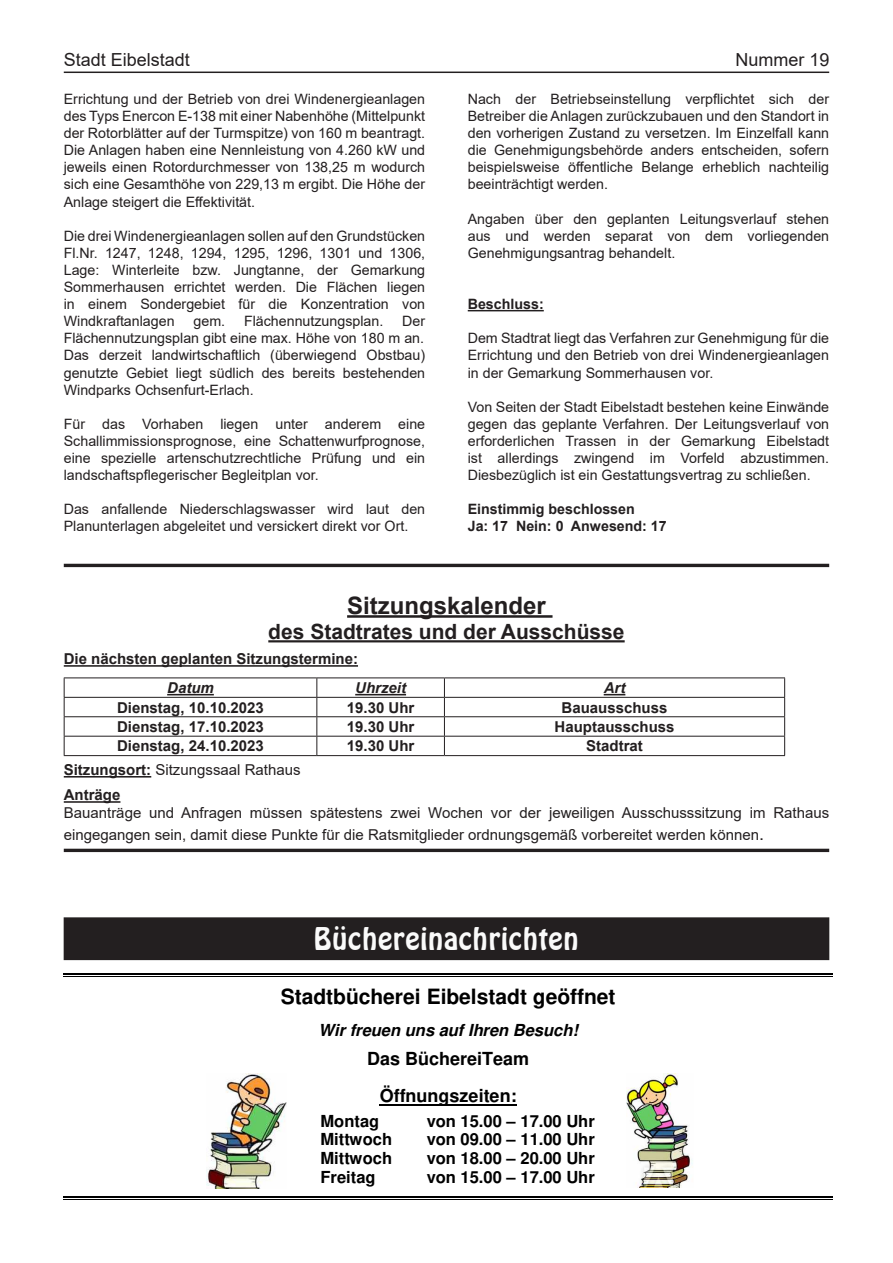
<style>
.page{position:relative;width:893px;height:1263px;background:#fff}
.page>*{position:absolute;margin:0;border:0;box-sizing:border-box;transform-origin:0 0}
.t1{font:30px "Hobo BT";color:#fafafa}
.t2{font:700 24px "Arial";color:#231f20}
.t3{font:700 21px "Helvetica";color:#000}
.t4{font:700 21px "Arial";color:#231f20}
.t5{font:700 18px/36.8px "Helvetica";color:#000;text-align:center}
.t6{font:18px "Arial";color:#231f20}
.t7{font:700 16.5px "Helvetica";color:#000}
.t8{font:italic 700 16.5px "Helvetica";color:#000}
.t9{font:700 15px/25.2px "Arial";color:#231f20}
.t10{font:15px/21.6px "Arial";color:#231f20}
.t11{font:italic 700 15px "Arial";color:#231f20}
.t12{font:14.25px/17.1px "Arial";color:#231f20;text-align:justify}
.t13{font:700 14.25px/17.1px "Arial";color:#231f20}
.s1{font-weight:400}
.s2{font-size:18px}
</style>
<div class="page">
<hr style="left:64px;top:72px;width:765px;height:1px;background:#231f20">
<hr style="left:468px;top:310px;width:76px;height:1px;background:#231f20">
<hr style="left:64px;top:564px;width:765px;height:3px;background:#231f20">
<hr style="left:347px;top:615px;width:205px;height:3px;background:#231f20">
<hr style="left:268px;top:640px;width:357px;height:2px;background:#231f20">
<hr style="left:64px;top:665px;width:294px;height:2px;background:#231f20">
<hr style="left:64px;top:776px;width:87px;height:1px;background:#231f20">
<hr style="left:64px;top:801px;width:56px;height:2px;background:#231f20">
<hr style="left:64px;top:849px;width:765px;height:3px;background:#231f20">
<hr style="left:64px;top:677px;width:253px;height:1px;background:#231f20">
<hr style="left:317px;top:677px;width:127px;height:1px;background:#231f20">
<hr style="left:444px;top:677px;width:341px;height:1px;background:#231f20">
<hr style="left:64px;top:697px;width:253px;height:1px;background:#231f20">
<hr style="left:317px;top:697px;width:127px;height:1px;background:#231f20">
<hr style="left:444px;top:697px;width:341px;height:1px;background:#231f20">
<hr style="left:64px;top:716px;width:253px;height:1px;background:#231f20">
<hr style="left:317px;top:716px;width:127px;height:1px;background:#231f20">
<hr style="left:444px;top:716px;width:341px;height:1px;background:#231f20">
<hr style="left:64px;top:736px;width:253px;height:1px;background:#231f20">
<svg style="left:64px;top:678px;width:1px;height:77px"></svg>
<hr style="left:317px;top:736px;width:127px;height:1px;background:#231f20">
<svg style="left:316px;top:678px;width:1px;height:77px"></svg>
<hr style="left:444px;top:736px;width:341px;height:1px;background:#231f20">
<svg style="left:444px;top:678px;width:1px;height:77px"></svg>
<svg style="left:784px;top:678px;width:1px;height:77px"></svg>
<hr style="left:64px;top:755px;width:253px;height:1px;background:#231f20">
<hr style="left:317px;top:755px;width:127px;height:1px;background:#231f20">
<hr style="left:444px;top:755px;width:341px;height:1px;background:#231f20">
<hr style="left:167px;top:694px;width:47px;height:1px;background:#231f20">
<hr style="left:355px;top:694px;width:51px;height:1px;background:#231f20">
<svg style="left:604px;top:694px;width:21px;height:1px"></svg>
<div style="left:64px;top:918px;width:765px;height:42px;background:#231f20"></div>
<div style="left:64px;top:917px;width:765px;height:43px;border:1px solid #231f20"></div>
<hr style="left:63px;top:973px;width:770px;height:1px;background:#000">
<hr style="left:63px;top:974px;width:770px;height:1px;background:#000">
<hr style="left:63px;top:976px;width:770px;height:1px;background:#000">
<hr style="left:380px;top:1104px;width:137px;height:2px;background:#000">
<hr style="left:63px;top:1199px;width:770px;height:1px;background:#000">
<hr style="left:63px;top:1197px;width:770px;height:1px;background:#000">
<hr style="left:63px;top:1196px;width:770px;height:1px;background:#000">
<img style="left:627px;top:1073px;width:66px;height:115px">
<img style="left:207px;top:1074px;width:80px;height:115px">
<p class="t6" style="left:64px;top:48px;width:128px">Stadt Eibelstadt</p>
<p class="t6" style="left:735px;top:48px;width:96px">Nummer 19</p>
<p class="t12" style="left:64px;top:90px;width:363px">Errichtung und der Betrieb von drei Windenergieanlagen des Typs Enercon E-138 mit einer Nabenhöhe (Mittelpunkt der Rotorblätter auf der Turmspitze) von 160 m beantragt.<br>Die Anlagen haben eine Nennleistung von 4.260 kW und jeweils einen Rotordurchmesser von 138,25 m wodurch sich eine Gesamthöhe von 229,13 m ergibt. Die Höhe der Anlage steigert die Effektivität.</p>
<p class="t12" style="left:64px;top:227px;width:363px">Die drei Windenergieanlagen sollen auf den Grundstücken Fl.Nr. 1247, 1248, 1294, 1295, 1296, 1301 und 1306, Lage: Winterleite bzw. Jungtanne, der Gemarkung Sommerhausen errichtet werden. Die Flächen liegen in einem Sondergebiet für die Konzentration von Windkraftanlagen</p>
<p class="t12" style="left:468px;top:90px;width:363px">Nach der Betriebseinstellung verpflichtet sich der Betreiber die Anlagen zurückzubauen und den Standort in den vorherigen Zustand zu versetzen. Im Einzelfall kann die Genehmigungsbehörde anders entscheiden, sofern beispielsweise öffentliche Belange erheblich nachteilig beeinträchtigt werden.</p>
<p class="t12" style="left:468px;top:210px;width:363px">Angaben über den geplanten Leitungsverlauf stehen aus und werden separat von dem vorliegenden Genehmigungsantrag behandelt.</p>
<p class="t13" style="left:468px;top:296px;width:78px">Beschluss:</p>
<p class="t12" style="left:468px;top:330px;width:363px">Dem Stadtrat liegt das Verfahren zur Genehmigung für die Errichtung und den Betrieb von drei Windenergieanlagen in der Gemarkung Sommerhausen vor.</p>
<p class="t12" style="left:468px;top:398px;width:363px">Von Seiten der Stadt Eibelstadt bestehen keine Einwände gegen das geplante Verfahren. Der Leitungsverlauf von erforderlichen Trassen in der Gemarkung Eibelstadt ist allerdings zwingend im Vorfeld abzustimmen.<br>Diesbezüglich ist ein Gestattungsvertrag zu schließen.</p>
<p class="t13" style="left:468px;top:501px;width:201px">Einstimmig beschlossen<br>Ja: 17 Nein: 0 Anwesend: 17</p>
<p class="t12" style="left:193px;top:313px;width:33px">gem.</p>
<p class="t12" style="left:244px;top:313px;width:141px">Flächennutzungsplan.</p>
<p class="t12" style="left:64px;top:313px;width:363px;text-indent:338px">Der Flächennutzungsplan gibt eine max. Höhe von 180 m an.<br>Das derzeit landwirtschaftlich (überwiegend Obstbau) genutzte Gebiet liegt südlich des bereits bestehenden Windparks Ochsenfurt-Erlach.</p>
<p class="t12" style="left:64px;top:415px;width:363px">Für das Vorhaben liegen unter anderem eine Schallimmissionsprognose, eine Schattenwurfprognose, eine spezielle artenschutzrechtliche Prüfung und ein landschaftspflegerischer Begleitplan vor.</p>
<p class="t12" style="left:64px;top:501px;width:363px">Das anfallende Niederschlagswasser wird laut den<br>Planunterlagen abgeleitet und versickert direkt vor Ort.</p>
<h2 class="t2" style="left:347px;top:589px;width:200px">Sitzungskalender</h2>
<h3 class="t4" style="left:268px;top:617px;width:358px">des Stadtrates und der Ausschüsse</h3>
<p class="t9" style="left:64px;top:647px;width:296px">Die nächsten geplanten Sitzungstermine:</p>
<p class="t11" style="left:167px;top:678px;width:48px">Datum</p>
<p class="t11" style="left:355px;top:678px;width:52px">Uhrzeit</p>
<p class="t11" style="left:604px;top:678px;width:23px">Art</p>
<p class="t9" style="left:117px;top:695px;width:148px">Dienstag, 10.10.2023</p>
<p class="t9" style="left:347px;top:695px;width:69px">19.30 Uhr</p>
<p class="t9" style="left:562px;top:695px;width:107px">Bauausschuss</p>
<p class="t9" style="left:117px;top:714px;width:148px">Dienstag, 17.10.2023</p>
<p class="t9" style="left:347px;top:714px;width:69px">19.30 Uhr</p>
<p class="t9" style="left:554px;top:714px;width:122px">Hauptausschuss</p>
<p class="t9" style="left:117px;top:734px;width:148px">Dienstag, 24.10.2023</p>
<p class="t9" style="left:347px;top:734px;width:69px">19.30 Uhr</p>
<p class="t9" style="left:586px;top:734px;width:58px">Stadtrat</p>
<p class="t9" style="left:64px;top:757px;width:238px">Sitzungsort: <span class="s1">Sitzungssaal Rathaus<br></span>Anträge</p>
<p class="t10" style="left:64px;top:802px;width:767px">Bauanträge und Anfragen müssen spätestens zwei Wochen vor der jeweiligen Ausschusssitzung im Rathaus eingegangen sein, damit diese Punkte für die Ratsmitglieder ordnungsgemäß vorbereitet werden können<span class="s2">.</span></p>
<h1 class="t1" style="left:314px;top:920px;width:267px">Büchereinachrichten</h1>
<h3 class="t3" style="left:281px;top:985px;width:336px">Stadtbücherei Eibelstadt geöffnet</h3>
<p class="t8" style="left:318px;top:1021px;width:261px">Wir freuen uns auf Ihren Besuch!</p>
<p class="t5" style="left:367px;top:1040px;width:164px">Das BüchereiTeam<br>Öffnungszeiten:</p>
<p class="t7" style="left:320px;top:1111px;width:60px">Montag</p>
<p class="t7" style="left:427px;top:1111px;width:170px">von 15.00 – 17.00 Uhr</p>
<p class="t7" style="left:320px;top:1130px;width:73px">Mittwoch</p>
<p class="t7" style="left:427px;top:1130px;width:170px">von 09.00 – 11.00 Uhr</p>
<p class="t7" style="left:320px;top:1149px;width:73px">Mittwoch</p>
<p class="t7" style="left:427px;top:1149px;width:170px">von 18.00 – 20.00 Uhr</p>
<p class="t7" style="left:320px;top:1168px;width:57px">Freitag</p>
<p class="t7" style="left:427px;top:1168px;width:170px">von 15.00 – 17.00 Uhr</p>
</div>
